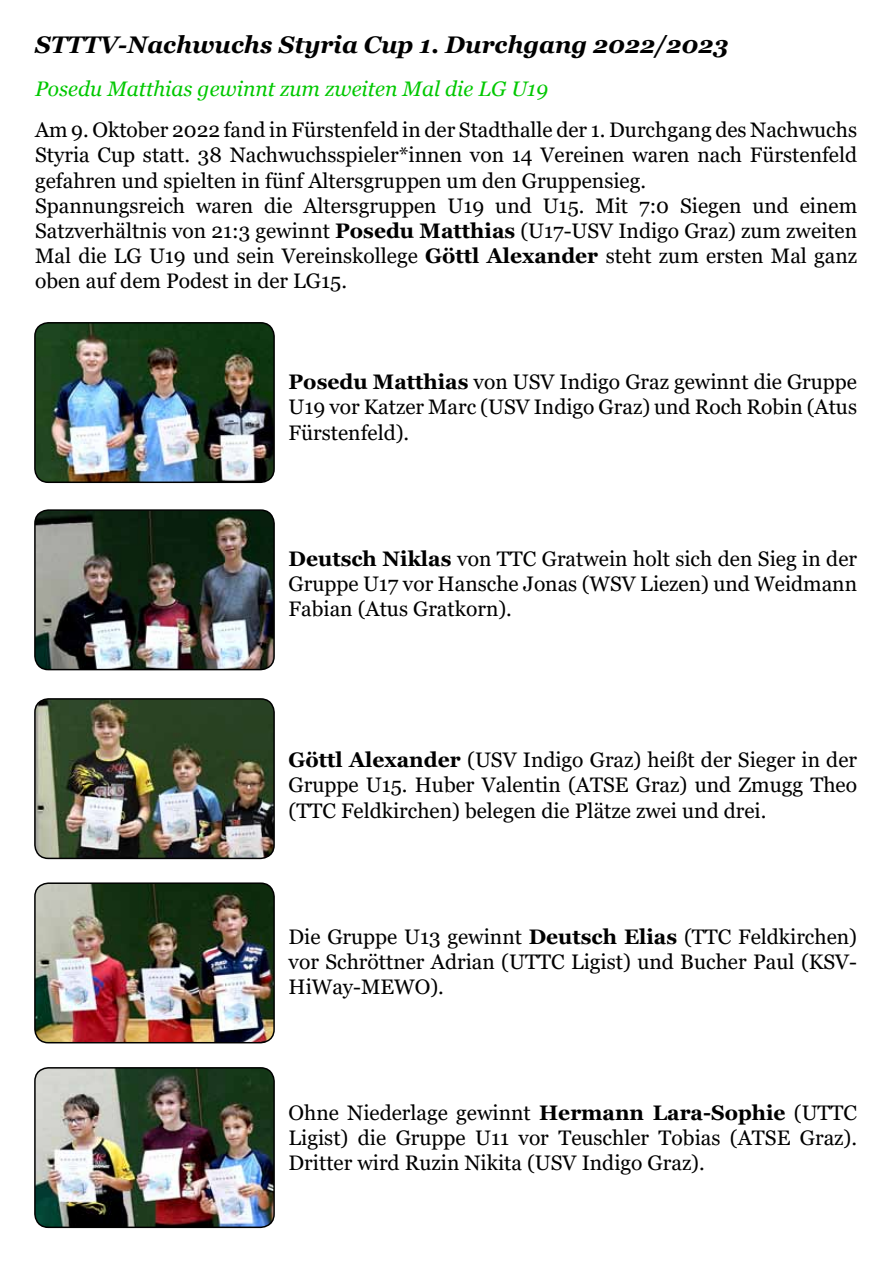
<style>
.page{position:relative;width:893px;height:1263px;background:#fff}
.page>*{position:absolute;margin:0;border:0;box-sizing:border-box;transform-origin:0 0}
.t1{font:italic 700 24px "Georgia";color:#000}
.t2{font:21px/25.2px "Georgia";color:#000;text-align:justify}
.t3{font:italic 21px "Georgia";color:#00c800}
.s1{font-weight:700}
</style>
<div class="page">
<img style="left:36px;top:324px;width:237px;height:157px">
<div style="left:34px;top:322px;width:241px;height:161px;border:2px solid #000;border-radius:14px"></div>
<img style="left:36px;top:512px;width:238px;height:158px">
<div style="left:34px;top:509px;width:241px;height:161px;border:2px solid #000;border-radius:14px"></div>
<img style="left:36px;top:700px;width:238px;height:158px">
<div style="left:34px;top:698px;width:241px;height:161px;border:2px solid #000;border-radius:14px"></div>
<img style="left:36px;top:885px;width:238px;height:158px">
<div style="left:34px;top:882px;width:241px;height:161px;border:2px solid #000;border-radius:14px"></div>
<img style="left:36px;top:1069px;width:237px;height:158px">
<div style="left:34px;top:1067px;width:241px;height:161px;border:2px solid #000;border-radius:14px"></div>
<p class="t1" style="left:35px;top:29px;width:695px">STTTV-Nachwuchs Styria Cup 1. Durchgang 2022/2023</p>
<p class="t3" style="left:35px;top:75px;width:515px">Posedu Matthias gewinnt zum zweiten Mal die LG U19</p>
<p class="t2" style="left:35px;top:118px;width:824px;text-align:left">Am 9. Oktober 2022 fand in Fürstenfeld in der Stadthalle der 1. Durchgang des Nachwuchs Styria Cup statt. 38 Nachwuchsspieler*innen von 14 Vereinen waren nach Fürstenfeld gefahren und spielten in fünf Altersgruppen um den Gruppensieg.<br>Spannungsreich waren die Altersgruppen U19 und U15. Mit 7:0 Siegen und einem Satzverhältnis von 21:3 gewinnt <span class="s1">Posedu Matthias</span> (U17-USV Indigo Graz) zum zweiten Mal die LG U19 und sein Vereinskollege <span class="s1">Göttl Alexander</span> steht zum ersten Mal ganz oben auf dem Podest in der LG15.</p>
<p class="t2" style="left:289px;top:370px;width:570px"><span class="s1">Posedu Matthias</span> von USV Indigo Graz gewinnt die Gruppe U19 vor Katzer Marc (USV Indigo Graz) und Roch Robin (Atus Fürstenfeld).</p>
<p class="t2" style="left:289px;top:546px;width:570px"><span class="s1">Deutsch Niklas</span> von TTC Gratwein holt sich den Sieg in der Gruppe U17 vor Hansche Jonas (WSV Liezen) und Weidmann Fabian (Atus Gratkorn).</p>
<p class="t2" style="left:289px;top:748px;width:570px"><span class="s1">Göttl Alexander</span> (USV Indigo Graz) heißt der Sieger in der Gruppe U15. Huber Valentin (ATSE Graz) und Zmugg Theo (TTC Feldkirchen) belegen die Plätze zwei und drei.</p>
<p class="t2" style="left:289px;top:924px;width:570px">Die Gruppe U13 gewinnt <span class="s1">Deutsch Elias</span> (TTC Feldkirchen) vor Schröttner Adrian (UTTC Ligist) und Bucher Paul (KSV-HiWay-MEWO).</p>
<p class="t2" style="left:289px;top:1101px;width:570px">Ohne Niederlage gewinnt <span class="s1">Hermann Lara-Sophie</span> (UTTC Ligist) die Gruppe U11 vor Teuschler Tobias (ATSE Graz).<br>Dritter wird Ruzin Nikita (USV Indigo Graz).</p>
</div>
